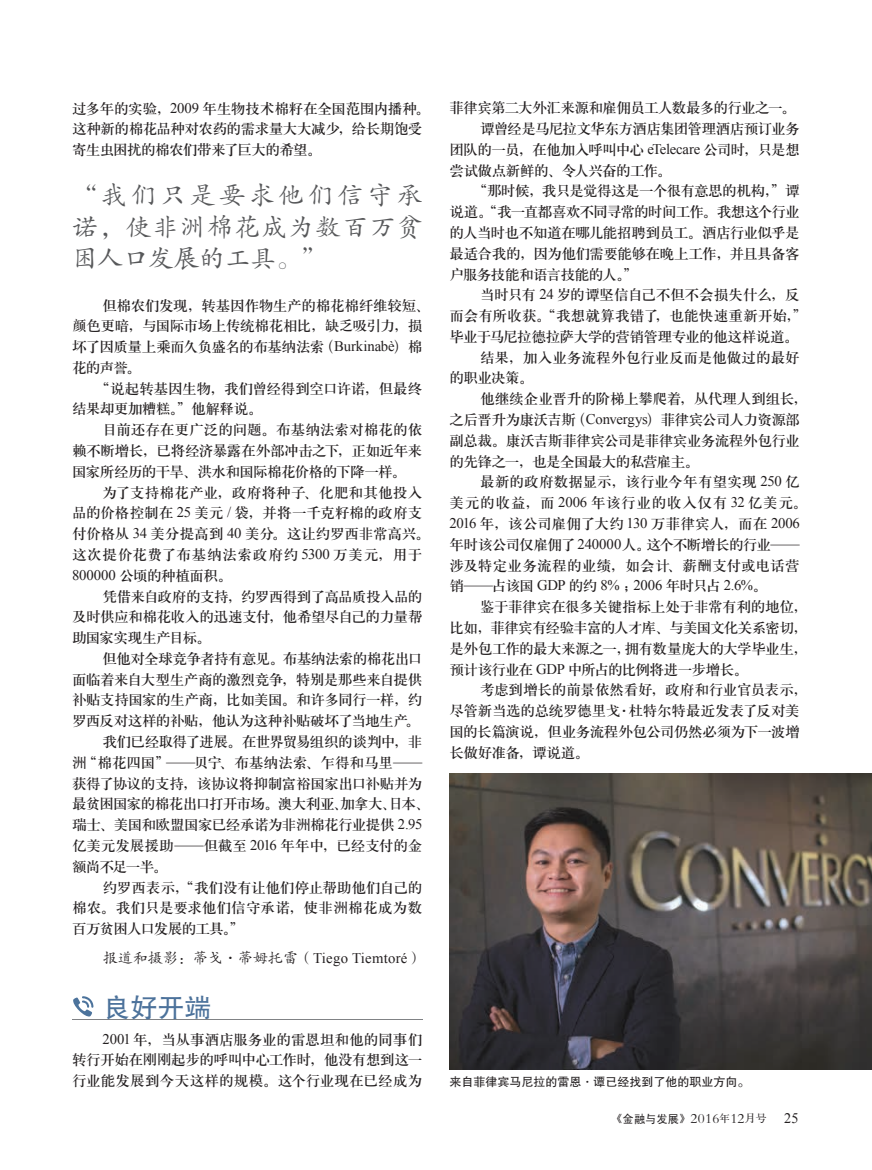
<style>
.page{position:relative;width:872px;height:1170px;background:#fff}
.page>*{position:absolute;margin:0;border:0;box-sizing:border-box;transform-origin:0 0}
.t1{font:27px "FZHTJW GB1 0";color:#4c729b}
.t2{font:25.5px/31.5px "FZKTJW GB1 0";letter-spacing:.06em;color:#57585a;text-align:justify}
.t3{font:14.7px/20.7px "H Ya 3 gj";letter-spacing:-.04em;color:#231f20}
.t4{font:14.7px/20.7px "H Ya 3 gj";letter-spacing:-.01em;color:#231f20}
.t5{font:14.7px "H Ya 3 gj";letter-spacing:-.06em;color:#231f20}
.t6{font:14.7px "H Ya 3 gj";letter-spacing:-.02em;color:#231f20}
.t7{font:14.7px "H Ya 3 gj";letter-spacing:-.005em;color:#231f20}
.t8{font:14.7px "H Ya 3 gj";letter-spacing:-.015em;color:#231f20}
.t9{font:14.7px "H Ya 3 gj";color:#231f20}
.t10{font:14.7px "FZKTK GBK1 0";letter-spacing:.02em;color:#231f20}
.t11{font:14.7px "H Ya 3 gj";letter-spacing:.045em;color:#231f20}
.t12{font:14.7px "Times New Roman";letter-spacing:-.02em;color:#231f20}
.t13{font:14.7px "H Ya 3 gj";letter-spacing:.005em;color:#231f20}
.t14{font:14.7px "H Ya 3 gj";letter-spacing:.01em;color:#231f20}
.t15{font:14.7px "H Ya 3 gj";letter-spacing:-.065em;color:#231f20}
.t16{font:14.25px "FZBSJW GB1 0";letter-spacing:.02em;color:#231f20}
.t17{font:12px "FZHTJW GB1 0";color:#231f20}
.s1{font-family:"Times New Roman"}
.s2{font-family:"FZKTJW GB1 0"}
.s3{font-family:"H Ya 3 gj"}
.s4{font-family:"FZHTJW GB1 0";font-size:10.05px}
.s5{font-family:"Sim Hei";font-size:11.55px}
.s6{font-family:"FZS3 JW GB1 0";font-size:10.2px}
.s7{font-family:"FZS3 JW GB1 0";font-size:10.65px}
.s8{font-family:"Times New Roman";font-size:14.55px}
</style>
<div class="page">
<hr style="left:72px;top:1019px;width:350px;height:1px;background:#808285">
<svg style="left:73px;top:996px;width:20px;height:20px"></svg>
<img style="left:449px;top:774px;width:423px;height:294px">
<p class="t3" style="left:72px;top:98px;width:359px">过多年的实验，<span class="s1">2009</span> 年生物技术棉籽在全国范围内播种。这种新的棉花品种对农药的需求量大大减少，给长期饱受寄生虫困扰的棉农们带来了巨大的希望。</p>
<h2 class="t2" style="left:72px;top:180px;width:352px">“我们只是要求他们信守承诺，使非洲棉花成为数百万贫困人口发展的工具。”</h2>
<p class="t3" style="left:72px;top:295px;width:359px;text-indent:31px">但棉农们发现，转基因作物生产的棉花棉纤维较短、颜色更暗，与国际市场上传统棉花相比，缺乏吸引力，损坏了因质量上乘而久负盛名的布基纳法索（<span class="s1">Burkinabè</span>）棉花的声誉。</p>
<p class="t3" style="left:72px;top:378px;width:352px;text-indent:23px">“说起转基因生物，我们曾经得到空口许诺，但最终结果却更加糟糕。”他解释说。</p>
<p class="t3" style="left:72px;top:419px;width:352px;text-align:justify;text-indent:31px">目前还存在更广泛的问题。布基纳法索对棉花的依赖不断增长，已将经济暴露在外部冲击之下，正如近年来国家所经历的干旱、洪水和国际棉花价格的下降一样。</p>
<p class="t4" style="left:72px;top:482px;width:359px;text-indent:31px">为了支持棉花产业，政府将种子、化肥和其他投入品的价格控制在 <span class="s1">25</span> 美元 <span class="s1">/</span> 袋，并将一千克籽棉的政府支付价格从 <span class="s1">34</span> 美分提高到 <span class="s1">40</span> 美分。这让约罗西非常高兴。这次提价花费了布基纳法索政府约 <span class="s1">5300</span> 万美元，用于<br><span class="s1">800000</span> 公顷的种植面积。</p>
<p class="t3" style="left:72px;top:585px;width:352px;text-align:justify;text-indent:31px">凭借来自政府的支持，约罗西得到了高品质投入品的及时供应和棉花收入的迅速支付，他希望尽自己的力量帮助国家实现生产目标。</p>
<p class="t3" style="left:103px;top:648px;width:321px">但他对全球竞争者持有意见。布基纳法索的棉花出口</p>
<p class="t3" style="left:72px;top:669px;width:352px">面临着来自大型生产商的激烈竞争，特别是那些来自提供</p>
<p class="t3" style="left:72px;top:689px;width:352px">补贴支持国家的生产商，比如美国。和许多同行一样，约</p>
<p class="t3" style="left:72px;top:710px;width:349px">罗西反对这样的补贴，他认为这种补贴破坏了当地生产。</p>
<p class="t3" style="left:103px;top:731px;width:321px">我们已经取得了进展。在世界贸易组织的谈判中，非</p>
<p class="t8" style="left:72px;top:755px;width:352px">洲“棉花四国”<span class="s2">—</span>贝宁、布基纳法索、乍得和马里<span class="s2">—</span></p>
<p class="t3" style="left:72px;top:772px;width:352px">获得了协议的支持，该协议将抑制富裕国家出口补贴并为</p>
<p class="t5" style="left:72px;top:796px;width:359px">最贫困国家的棉花出口打开市场。澳大利亚、加拿大、日本、</p>
<p class="t3" style="left:72px;top:814px;width:352px">瑞士、美国和欧盟国家已经承诺为非洲棉花行业提供 <span class="s1">2.95</span></p>
<p class="t6" style="left:72px;top:838px;width:352px">亿美元发展援助<span class="s2">—</span>但截至 <span class="s1">2016</span> 年年中，已经支付的金</p>
<p class="t3" style="left:72px;top:856px;width:97px">额尚不足一半。</p>
<p class="t6" style="left:103px;top:879px;width:321px">约罗西表示，“我们没有让他们停止帮助他们自己的</p>
<p class="t13" style="left:72px;top:900px;width:352px">棉农。我们只是要求他们信守承诺，使非洲棉花成为数</p>
<p class="t15" style="left:72px;top:921px;width:174px">百万贫困人口发展的工具。”</p>
<p class="t10" style="left:103px;top:950px;width:321px">报道和摄影：蒂戈<span class="s2">·</span>蒂姆托雷（<span class="s1">Tiego Tiemtoré</span>）</p>
<h1 class="t1" style="left:104px;top:992px;width:109px">良好开端</h1>
<p class="t3" style="left:72px;top:1028px;width:352px;text-align:justify;text-indent:31px"><span class="s1">2001</span> 年，当从事酒店服务业的雷恩坦和他的同事们转行开始在刚刚起步的呼叫中心工作时，他没有想到这一行业能发展到今天这样的规模。这个行业现在已经成为</p>
<p class="t5" style="left:449px;top:100px;width:348px">菲律宾第二大外汇来源和雇佣员工人数最多的行业之一。</p>
<p class="t3" style="left:480px;top:118px;width:321px">谭曾经是马尼拉文华东方酒店集团管理酒店预订业务</p>
<p class="t3" style="left:449px;top:139px;width:352px">团队的一员，在他加入呼叫中心 <span class="s1">eTelecare</span> 公司时，只是想</p>
<p class="t3" style="left:449px;top:160px;width:223px">尝试做点新鲜的、令人兴奋的工作。</p>
<p class="t3" style="left:473px;top:181px;width:329px">“那时候，我只是觉得这是一个很有意思的机构，”谭</p>
<p class="t5" style="left:449px;top:204px;width:352px">说道。“我一直都喜欢不同寻常的时间工作。我想这个行业</p>
<p class="t3" style="left:449px;top:222px;width:352px">的人当时也不知道在哪儿能招聘到员工。酒店行业似乎是</p>
<p class="t3" style="left:449px;top:243px;width:352px">最适合我的，因为他们需要能够在晚上工作，并且具备客</p>
<p class="t3" style="left:449px;top:264px;width:190px">户服务技能和语言技能的人。”</p>
<p class="t8" style="left:480px;top:287px;width:321px">当时只有 <span class="s1">24</span> 岁的谭坚信自己不但不会损失什么，反</p>
<p class="t7" style="left:449px;top:308px;width:359px">而会有所收获。“我想就算我错了，也能快速重新开始，”</p>
<p class="t3" style="left:449px;top:326px;width:350px">毕业于马尼拉德拉萨大学的营销管理专业的他这样说道。</p>
<p class="t7" style="left:480px;top:350px;width:321px">结果，加入业务流程外包行业反而是他做过的最好</p>
<p class="t3" style="left:449px;top:367px;width:85px">的职业决策。</p>
<p class="t6" style="left:480px;top:391px;width:329px">他继续企业晋升的阶梯上攀爬着，从代理人到组长，</p>
<p class="t3" style="left:449px;top:409px;width:352px">之后晋升为康沃吉斯（<span class="s1">Convergys</span>）菲律宾公司人力资源部</p>
<p class="t3" style="left:449px;top:430px;width:352px">副总裁。康沃吉斯菲律宾公司是菲律宾业务流程外包行业</p>
<p class="t3" style="left:449px;top:451px;width:251px">的先锋之一，也是全国最大的私营雇主。</p>
<p class="t7" style="left:480px;top:474px;width:321px">最新的政府数据显示，该行业今年有望实现 <span class="s1">250</span> 亿</p>
<p class="t11" style="left:449px;top:495px;width:359px">美元的收益，而 <span class="s1">2006</span> 年该行业的收入仅有 <span class="s1">32</span> 亿美元。</p>
<p class="t9" style="left:449px;top:516px;width:352px"><span class="s1">2016</span> 年，该公司雇佣了大约 <span class="s1">130</span> 万菲律宾人，而在 <span class="s1">2006</span></p>
<p class="t3" style="left:449px;top:534px;width:352px">年时该公司仅雇佣了<span class="s1">240000</span>人。这个不断增长的行业<span class="s2">—</span></p>
<p class="t14" style="left:449px;top:558px;width:352px">涉及特定业务流程的业绩，如会计、薪酬支付或电话营</p>
<p class="t12" style="left:449px;top:575px;width:319px"><span class="s3">销</span><span class="s2">—</span><span class="s3">占该国</span> GDP <span class="s3">的约</span> 8% <span class="s3">；</span>2006 <span class="s3">年时只占</span> 2.6%<span class="s3">。</span></p>
<p class="t3" style="left:449px;top:596px;width:359px;text-align:justify;text-indent:31px">鉴于菲律宾在很多关键指标上处于非常有利的地位，比如，菲律宾有经验丰富的人才库、与美国文化关系密切，是外包工作的最大来源之一，拥有数量庞大的大学毕业生，预计该行业在 <span class="s1">GDP</span> 中所占的比例将进一步增长。</p>
<p class="t3" style="left:449px;top:679px;width:359px;text-indent:31px">考虑到增长的前景依然看好，政府和行业官员表示，尽管新当选的总统罗德里戈<span class="s2">·</span>杜特尔特最近发表了反对美国的长篇演说，但业务流程外包公司仍然必须为下一波增长做好准备，谭说道。</p>
<p class="t17" style="left:449px;top:1074px;width:301px">来自菲律宾马尼拉的雷恩<span class="s2">·</span>谭已经找到了他的职业方向。</p>
<p class="t16" style="left:613px;top:1110px;width:187px"><span class="s4">《</span><span class="s5">金融与发展</span><span class="s4">》</span> 2016<span class="s6">年</span>12<span class="s7">月号</span> <span class="s8">25</span></p>
</div>
